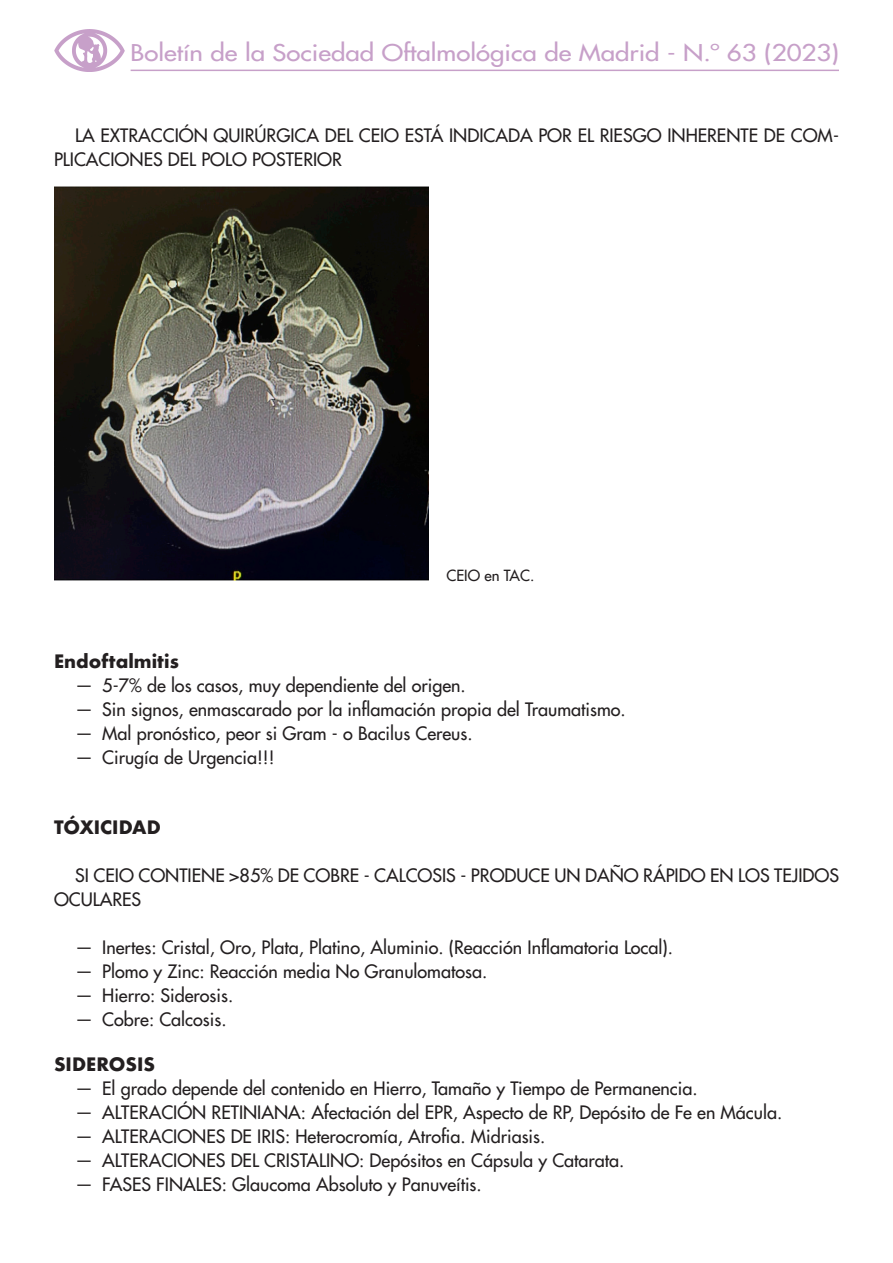
<style>
.page{position:relative;width:893px;height:1263px;background:#fff}
.page>*{position:absolute;margin:0;border:0;box-sizing:border-box;transform-origin:0 0}
.t1{font:500 22.5px "Futura Std";color:#c7a0c9;scale:1.15 1}
._05-TEXTO{font:500 18px/24px "Futura Std";color:#231f20}
._06-ladillo{font:700 18px "Futura";color:#231f20}
._07-pie_de_foto{font:500 15px "Futura Std";color:#231f20}
</style>
<div class="page">
<img style="left:54px;top:29px;width:71px;height:42px">
<hr style="left:131px;top:70px;width:708px;height:1px;background:#c7a0c9">
<img style="left:54px;top:187px;width:374px;height:393px">
<p class="t1" style="left:131px;top:39px;width:618px">Boletín de la Sociedad Oftalmológica de Madrid - N.º 63 (2023)</p>
<p class="_05-TEXTO" style="left:54px;top:124px;width:786px;text-indent:21px">LA EXTRACCIÓN QUIRÚRGICA DEL CEIO ESTÁ INDICADA POR EL RIESGO INHERENTE DE COM-<br>PLICACIONES DEL POLO POSTERIOR</p>
<p class="_07-pie_de_foto" style="left:446px;top:566px;width:89px">CEIO en TAC.</p>
<p class="_06-ladillo" style="left:54px;top:648px;width:126px">Endoftalmitis</p>
<p class="_05-TEXTO" style="left:75px;top:673px;width:392px">— 5-7% de los casos, muy dependiente del origen.</p>
<p class="_05-TEXTO" style="left:75px;top:697px;width:552px">— Sin signos, enmascarado por la inflamación propia del Traumatismo.</p>
<p class="_05-TEXTO" style="left:75px;top:721px;width:399px">— Mal pronóstico, peor si Gram - o Bacilus Cereus.</p>
<p class="_05-TEXTO" style="left:75px;top:745px;width:201px">— Cirugía de Urgencia!!!</p>
<p class="_06-ladillo" style="left:54px;top:814px;width:108px">TÓXICIDAD</p>
<p class="_05-TEXTO" style="left:54px;top:863px;width:786px;text-indent:21px">SI CEIO CONTIENE &gt;85% DE COBRE - CALCOSIS - PRODUCE UN DAÑO RÁPIDO EN LOS TEJIDOS<br>OCULARES</p>
<p class="_05-TEXTO" style="left:75px;top:935px;width:599px">— Inertes: Cristal, Oro, Plata, Platino, Aluminio. (Reacción Inflamatoria Local).</p>
<p class="_05-TEXTO" style="left:75px;top:959px;width:414px">— Plomo y Zinc: Reacción media No Granulomatosa.</p>
<p class="_05-TEXTO" style="left:75px;top:983px;width:159px">— Hierro: Siderosis.</p>
<p class="_05-TEXTO" style="left:75px;top:1007px;width:153px">— Cobre: Calcosis.</p>
<p class="_06-ladillo" style="left:54px;top:1051px;width:103px">SIDEROSIS</p>
<p class="_05-TEXTO" style="left:75px;top:1077px;width:624px">— El grado depende del contenido en Hierro, Tamaño y Tiempo de Permanencia.</p>
<p class="_05-TEXTO" style="left:75px;top:1101px;width:708px">— ALTERACIÓN RETINIANA: Afectación del EPR, Aspecto de RP, Depósito de Fe en Mácula.</p>
<p class="_05-TEXTO" style="left:75px;top:1125px;width:472px">— ALTERACIONES DE IRIS: Heterocromía, Atrofia. Midriasis.</p>
<p class="_05-TEXTO" style="left:75px;top:1149px;width:551px">— ALTERACIONES DEL CRISTALINO: Depósitos en Cápsula y Catarata.</p>
<p class="_05-TEXTO" style="left:75px;top:1173px;width:408px">— FASES FINALES: Glaucoma Absoluto y Panuveítis.</p>
</div>
